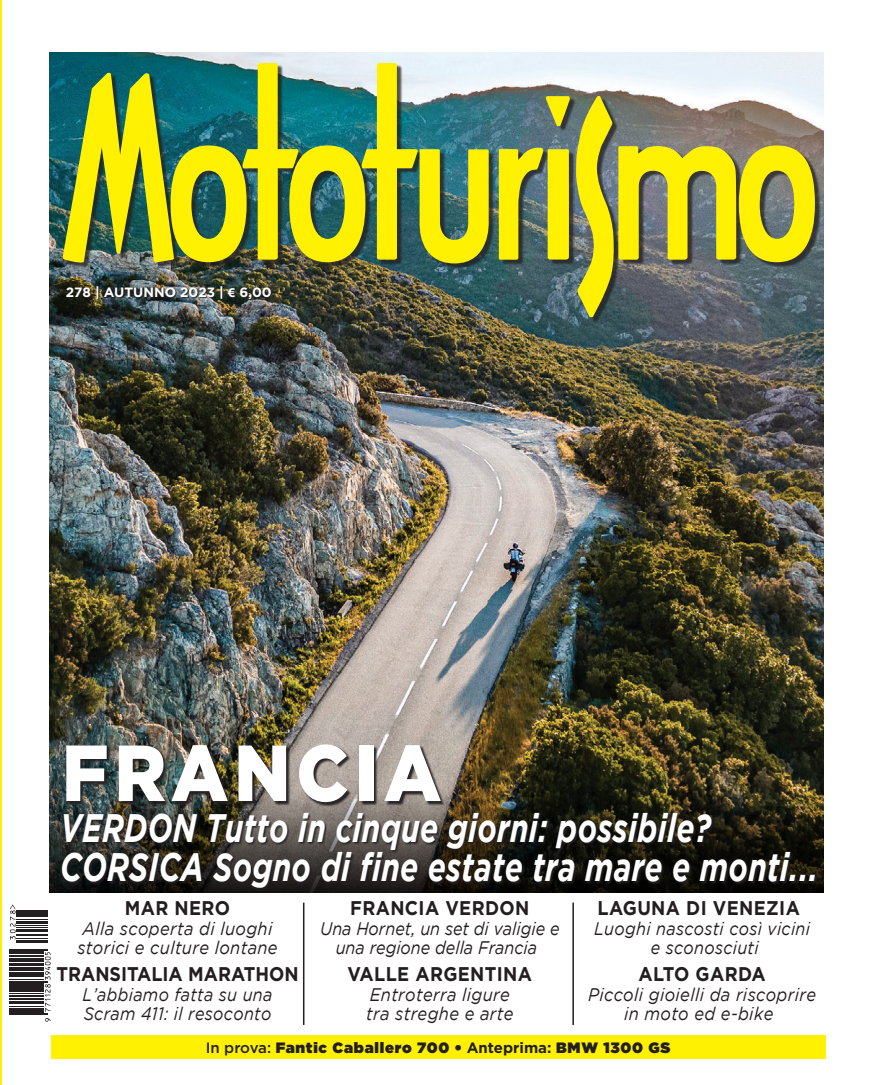
<style>
.page{position:relative;width:872px;height:1085px;background:#fff}
.page>*{position:absolute;margin:0;border:0;box-sizing:border-box;transform-origin:0 0}
.t1{font:900 79.2px "Gotham Pro";letter-spacing:.08em;color:#fff;scale:.91 1}
.t2{font:italic 700 39.6px/39px "Gotham";letter-spacing:.01em;color:#fff;scale:.75 1}
.t3{font:700 19.8px "Gotham";letter-spacing:.02em;color:#231f20;scale:.91 1}
.t4{font:700 19.8px "Gotham";color:#231f20;scale:.91 1}
.t5{font:italic 18.15px/19.5px "Gotham";letter-spacing:.02em;color:#231f20;scale:.91 1}
.t6{font:italic 18.15px/19.5px "Gotham";letter-spacing:.02em;color:#231f20;scale:.89 1}
.t7{font:italic 18.15px/19.5px "Gotham";color:#231f20;text-align:center;scale:.89 1}
.t8{font:900 15px "Gotham";letter-spacing:.05em;color:#231f20}
.t9{font:700 13.5px "Gotham";color:#fff}
.s1{font-family:"Myriad Pro"}
.s2{font-weight:500}
.s3{font-weight:700}
</style>
<div class="page">
<img style="left:49px;top:52px;width:774px;height:739px">
<img style="left:49px;top:791px;width:774px;height:101px">
<div style="left:67px;top:745px;width:378px;height:61px;background:#231f20;opacity:.95"></div>
<hr style="left:0;top:0;width:1px;height:1084px;background:#fff101">
<svg style="left:9px;top:915px;width:39px;height:107px"></svg>
<hr style="left:9px;top:1014px;width:39px;height:1px;background:#231f20">
<hr style="left:9px;top:1012px;width:39px;height:1px;background:#231f20">
<hr style="left:9px;top:1010px;width:35px;height:2px;background:#231f20">
<hr style="left:9px;top:1007px;width:35px;height:2px;background:#231f20">
<hr style="left:9px;top:1005px;width:35px;height:1px;background:#231f20">
<hr style="left:9px;top:1003px;width:35px;height:1px;background:#231f20">
<hr style="left:9px;top:1000px;width:35px;height:2px;background:#231f20">
<hr style="left:9px;top:998px;width:35px;height:1px;background:#231f20">
<hr style="left:9px;top:995px;width:35px;height:1px;background:#231f20">
<hr style="left:9px;top:993px;width:35px;height:1px;background:#231f20">
<hr style="left:9px;top:990px;width:35px;height:1px;background:#231f20">
<hr style="left:9px;top:988px;width:35px;height:1px;background:#231f20">
<hr style="left:9px;top:986px;width:35px;height:1px;background:#231f20">
<hr style="left:9px;top:983px;width:35px;height:2px;background:#231f20">
<hr style="left:9px;top:982px;width:39px;height:1px;background:#231f20">
<hr style="left:9px;top:980px;width:39px;height:1px;background:#231f20">
<hr style="left:9px;top:979px;width:35px;height:1px;background:#231f20">
<hr style="left:9px;top:975px;width:35px;height:1px;background:#231f20">
<hr style="left:9px;top:973px;width:35px;height:2px;background:#231f20">
<hr style="left:9px;top:971px;width:35px;height:1px;background:#231f20">
<hr style="left:9px;top:969px;width:35px;height:1px;background:#231f20">
<hr style="left:9px;top:966px;width:35px;height:2px;background:#231f20">
<hr style="left:9px;top:963px;width:35px;height:2px;background:#231f20">
<hr style="left:9px;top:961px;width:35px;height:1px;background:#231f20">
<hr style="left:9px;top:958px;width:35px;height:2px;background:#231f20">
<hr style="left:9px;top:956px;width:35px;height:1px;background:#231f20">
<hr style="left:9px;top:955px;width:35px;height:1px;background:#231f20">
<hr style="left:9px;top:951px;width:35px;height:2px;background:#231f20">
<hr style="left:9px;top:950px;width:39px;height:1px;background:#231f20">
<hr style="left:9px;top:948px;width:39px;height:1px;background:#231f20">
<hr style="left:16px;top:941px;width:32px;height:1px;background:#231f20">
<hr style="left:16px;top:939px;width:32px;height:2px;background:#231f20">
<hr style="left:16px;top:938px;width:32px;height:1px;background:#231f20">
<hr style="left:16px;top:934px;width:32px;height:1px;background:#231f20">
<hr style="left:16px;top:933px;width:32px;height:1px;background:#231f20">
<hr style="left:16px;top:930px;width:32px;height:1px;background:#231f20">
<hr style="left:16px;top:928px;width:32px;height:1px;background:#231f20">
<hr style="left:16px;top:927px;width:32px;height:1px;background:#231f20">
<hr style="left:16px;top:925px;width:32px;height:1px;background:#231f20">
<hr style="left:16px;top:922px;width:32px;height:1px;background:#231f20">
<hr style="left:16px;top:921px;width:32px;height:1px;background:#231f20">
<hr style="left:16px;top:918px;width:32px;height:1px;background:#231f20">
<hr style="left:16px;top:916px;width:32px;height:1px;background:#231f20">
<hr style="left:16px;top:914px;width:32px;height:1px;background:#231f20">
<hr style="left:16px;top:912px;width:32px;height:2px;background:#231f20">
<hr style="left:16px;top:909px;width:32px;height:3px;background:#231f20">
<svg style="left:45px;top:1017px;width:6px;height:4px"></svg>
<svg style="left:45px;top:952px;width:6px;height:59px"></svg>
<svg style="left:10px;top:904px;width:6px;height:35px"></svg>
<div style="left:51px;top:1035px;width:774px;height:23px;background:#fff101"></div>
<hr style="left:572px;top:902px;width:2px;height:122px;background:#231f20">
<hr style="left:303px;top:902px;width:1px;height:122px;background:#231f20">
<div style="left:61px;top:812px;width:757px;height:78px;background:#231f20;opacity:.95"></div>
<div style="left:65px;top:65px;width:755px;height:258px;background:#231f20;opacity:.75"></div>
<img style="left:62px;top:63px;width:428px;height:200px">
<svg style="left:546px;top:96px;width:24px;height:30px"></svg>
<svg style="left:498px;top:148px;width:71px;height:112px;background:#bebd28"></svg>
<svg style="left:576px;top:96px;width:239px;height:221px;background:#a19e4d"></svg>
<p class="t9" style="left:66px;top:284px;width:207px">278 | AUTUNNO 2023 | <span class="s1">€</span> 6,00</p>
<p class="t1" style="left:62px;top:727px;width:418px">FRANCIA</p>
<p class="t2" style="left:60px;top:807px;width:1012px">VERDON Tutto in cinque giorni: possibile?<br>CORSICA Sogno di fine estate tra mare e monti...</p>
<p class="t3" style="left:125px;top:896px;width:117px">MAR NERO</p>
<p class="t5" style="left:77px;top:918px;width:222px">Alla scoperta di luoghi storici e culture lontane</p>
<p class="t4" style="left:56px;top:962px;width:268px">TRANSITALIA MARATHON</p>
<p class="t6" style="left:83px;top:984px;width:215px">L’abbiamo fatta su una<br>Scram 411: il resoconto</p>
<p class="t3" style="left:350px;top:896px;width:198px">FRANCIA VERDON</p>
<p class="t7" style="left:320px;top:918px;width:271px">Una Hornet, un set di valigie e una regione della Francia</p>
<p class="t3" style="left:347px;top:962px;width:204px">VALLE ARGENTINA</p>
<p class="t5" style="left:366px;top:984px;width:163px">Entroterra ligure tra streghe e arte</p>
<p class="t3" style="left:597px;top:896px;width:224px">LAGUNA DI VENEZIA</p>
<p class="t6" style="left:594px;top:918px;width:244px;text-align:center">Luoghi nascosti così vicini e sconosciuti</p>
<p class="t3" style="left:638px;top:962px;width:141px">ALTO GARDA</p>
<p class="t5" style="left:588px;top:984px;width:252px;text-align:center">Piccoli gioielli da riscoprire in moto ed e-bike</p>
<p class="t8" style="left:206px;top:1036px;width:466px"><span class="s2">In prova:</span> Fantic Caballero 700 • <span class="s3">Anteprima:</span> BMW 1300 GS</p>
</div>
